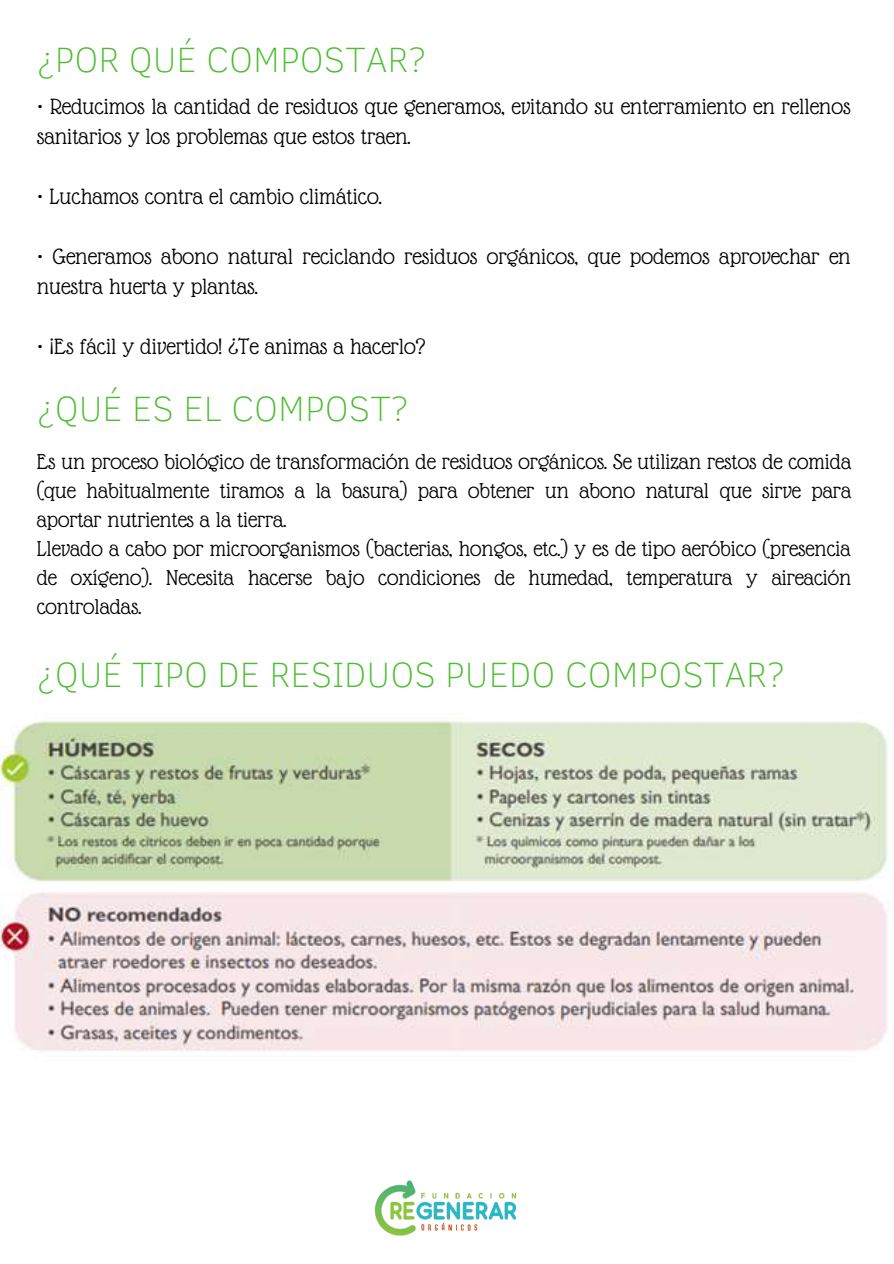
<style>
.page{position:relative;width:894px;height:1264px;background:#fff}
.page>*{position:absolute;margin:0;border:0;box-sizing:border-box;transform-origin:0 0}
.t1{font:100 36px "Clear Sans";color:#4bbd2f}
.t2{font:24px/30px "Glass Antiqua";color:#000}
.t3{font:23.4px/29.1px "Glass Antiqua";color:#000}
</style>
<div class="page">
<img style="left:375px;top:1180px;width:142px;height:56px">
<img style="left:0;top:719px;width:888px;height:332px">
<h1 class="t1" style="left:37px;top:33px;width:391px">¿POR QUÉ COMPOSTAR?</h1>
<p class="t2" style="left:37px;top:91px;width:815px">• Reducimos la cantidad de residuos que generamos, evitando su enterramiento en rellenos sanitarios y los problemas que estos traen.</p>
<p class="t2" style="left:37px;top:181px;width:346px">• Luchamos contra el cambio climático.</p>
<p class="t2" style="left:37px;top:241px;width:815px">• Generamos abono natural reciclando residuos orgánicos, que podemos aprovechar en nuestra huerta y plantas.</p>
<p class="t2" style="left:37px;top:331px;width:390px">• ¡Es fácil y divertido! ¿Te animas a hacerlo?</p>
<h1 class="t1" style="left:37px;top:382px;width:373px">¿QUÉ ES EL COMPOST?</h1>
<p class="t3" style="left:37px;top:447px;width:815px">Es un proceso biológico de transformación de residuos orgánicos. Se utilizan restos de comida (que habitualmente tiramos a la basura) para obtener un abono natural que sirve para aportar nutrientes a la tierra.<br>Llevado a cabo por microorganismos (bacterias, hongos, etc.) y es de tipo aeróbico (presencia de oxígeno). Necesita hacerse bajo condiciones de humedad, temperatura y aireación controladas.</p>
<h1 class="t1" style="left:37px;top:648px;width:749px">¿QUÉ TIPO DE RESIDUOS PUEDO COMPOSTAR?</h1>
</div>
